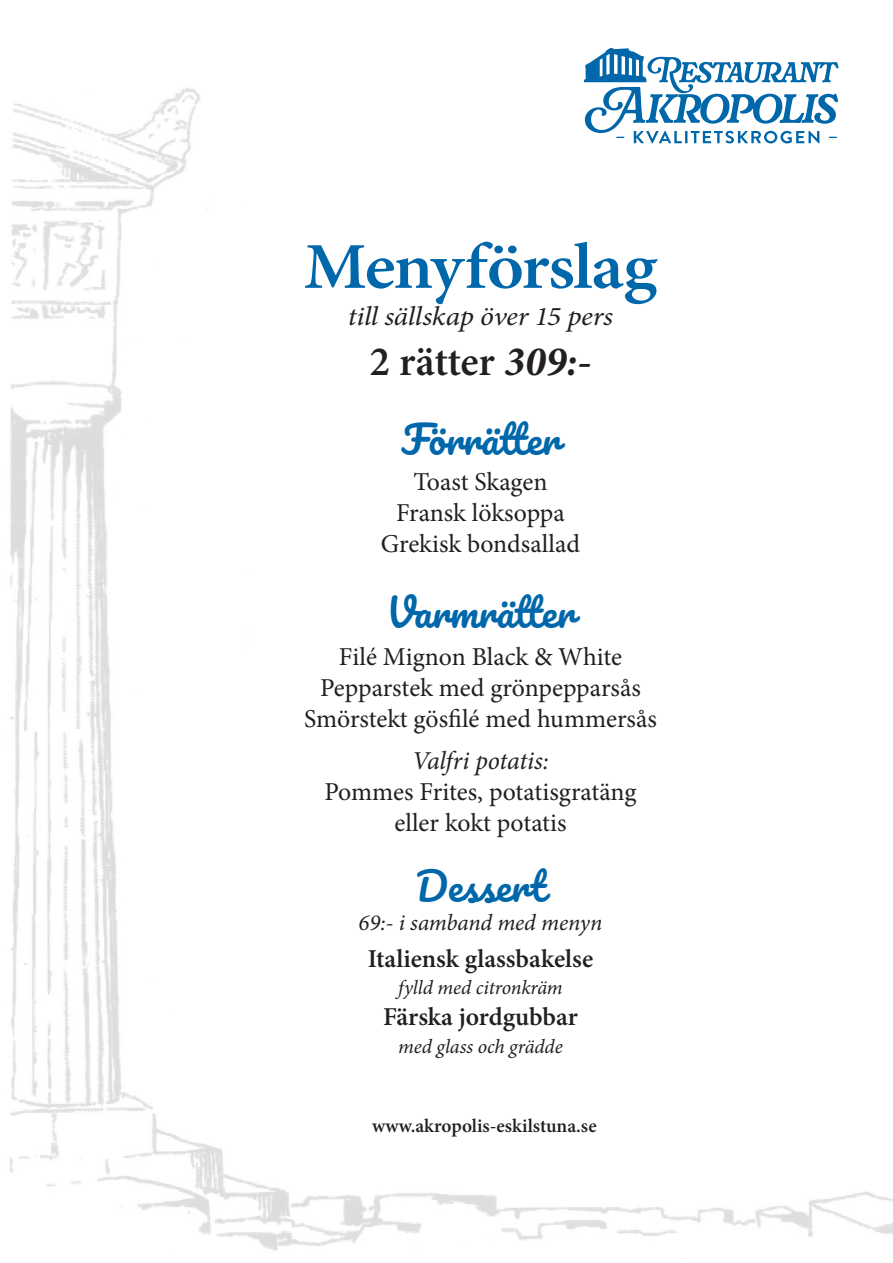
<style>
.page{position:relative;width:893px;height:1263px;background:#fff}
.page>*{position:absolute;margin:0;border:0;box-sizing:border-box;transform-origin:0 0}
.t1{font:600 65.4px "Minion Pro";letter-spacing:-.02em;color:#0067aa;scale:1.09 1}
.t2{font:600 41.85px "Minion Pro";letter-spacing:-.01em;color:#231f20}
.t3{font:38.7px "Pacifico";color:#0067aa}
.t4{font:italic 27px "Minion Pro";letter-spacing:-.015em;color:#231f20;scale:1.09 1}
.t5{font:25.8px/30.9px "Minion Pro";letter-spacing:-.005em;color:#231f20;text-align:center}
.t6{font:600 25.8px "Minion Pro";color:#231f20}
.t7{font:italic 25.8px "Minion Pro";letter-spacing:-.01em;color:#231f20}
.t8{font:italic 22.95px "Minion Pro";letter-spacing:-.005em;color:#231f20}
.t9{font:italic 20.1px "Minion Pro";letter-spacing:-.005em;color:#231f20}
.t10{font:600 19.35px "Minion Pro";color:#231f20}
.s1{font-weight:700;font-style:italic}
</style>
<div class="page">
<img style="left:9px;top:81px;width:884px;height:1170px">
<svg style="left:584px;top:48px;width:255px;height:95px"></svg>
<h1 class="t1" style="left:304px;top:222px;width:326px">Menyförslag</h1>
<p class="t4" style="left:348px;top:298px;width:245px">till sällskap över 15 pers</p>
<h2 class="t2" style="left:369px;top:332px;width:224px">2 rätter <span class="s1">309:-</span></h2>
<h3 class="t3" style="left:401px;top:419px;width:160px">Förrätter</h3>
<p class="t5" style="left:381px;top:467px;width:201px">Toast Skagen<br>Fransk löksoppa<br>Grekisk bondsallad</p>
<h3 class="t3" style="left:386px;top:592px;width:190px">Varmrätter</h3>
<p class="t5" style="left:304px;top:641px;width:354px">Filé Mignon Black &amp; White<br>Pepparstek med grönpepparsås<br>Smörstekt gösfilé med hummersås</p>
<p class="t7" style="left:412px;top:743px;width:138px">Valfri potatis:</p>
<p class="t5" style="left:325px;top:777px;width:313px">Pommes Frites, potatisgratäng eller kokt potatis</p>
<h3 class="t3" style="left:416px;top:866px;width:131px">Dessert</h3>
<p class="t8" style="left:358px;top:906px;width:245px">69:- i samband med menyn</p>
<p class="t6" style="left:368px;top:941px;width:227px">Italiensk glassbakelse</p>
<p class="t9" style="left:398px;top:974px;width:166px">fylld med citronkräm</p>
<p class="t6" style="left:383px;top:999px;width:197px">Färska jordgubbar</p>
<p class="t9" style="left:398px;top:1033px;width:166px">med glass och grädde</p>
<p class="t10" style="left:372px;top:1112px;width:226px">www.akropolis-eskilstuna.se</p>
</div>
